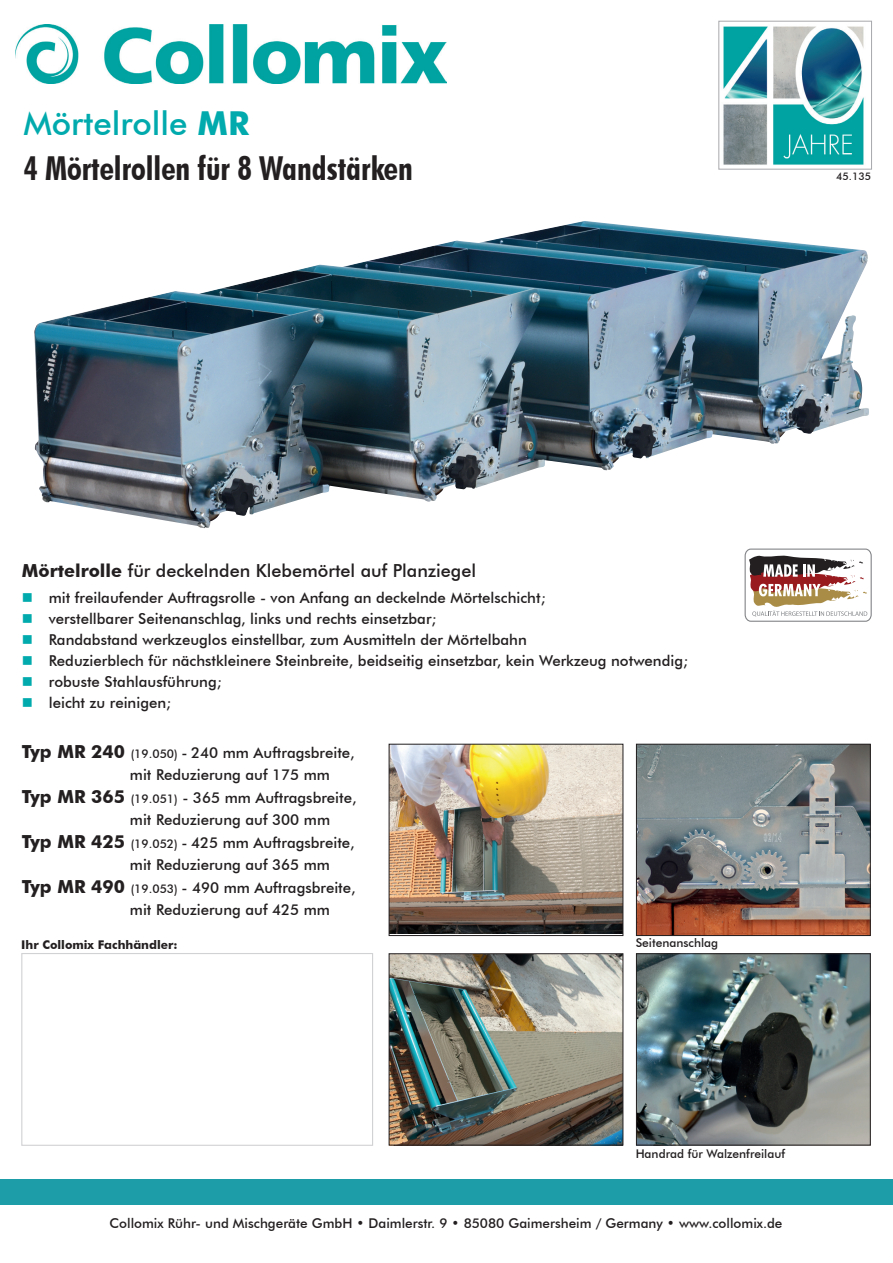
<style>
.page{position:relative;width:893px;height:1263px;background:#fff}
.page>*{position:absolute;margin:0;border:0;box-sizing:border-box;transform-origin:0 0}
.t1{font:700 condensed 33px/45px "Futura BT";color:#231f20}
.t2{font:500 18px "Futura BT";color:#231f20}
.t3{font:500 15px/21px "Futura BT";color:#231f20}
.t4{font:500 13.5px "Futura BT";color:#231f20}
.t5{font:500 12px "Futura BT";color:#231f20}
.t6{font:700 12px "Futura BT";color:#231f20}
.t7{font:500 10.5px "Futura BT";color:#231f20}
.s1{font-weight:500;font-stretch:normal;color:#00aaad}
.s2{font-stretch:normal;color:#00aaad}
.s3{font-weight:700}
.s4{font-weight:700;font-size:18px}
.s5{font-size:12px}
</style>
<div class="page">
<div style="left:0;top:1179px;width:893px;height:25px;background:#1c9da7"></div>
<img style="left:34px;top:221px;width:835px;height:307px">
<img style="left:391px;top:955px;width:230px;height:188px">
<div style="left:389px;top:953px;width:234px;height:192px;border:1px solid #231f20"></div>
<img style="left:391px;top:746px;width:230px;height:188px">
<div style="left:389px;top:744px;width:234px;height:192px;border:1px solid #231f20"></div>
<img style="left:638px;top:746px;width:231px;height:188px">
<div style="left:636px;top:744px;width:235px;height:192px;border:1px solid #231f20"></div>
<img style="left:638px;top:955px;width:231px;height:188px">
<div style="left:636px;top:953px;width:235px;height:192px;border:1px solid #231f20"></div>
<div style="left:21px;top:953px;width:352px;height:193px;border:1px solid #d1d2d4"></div>
<svg style="left:745px;top:549px;width:127px;height:73px"></svg>
<img style="left:723px;top:26px;width:141px;height:139px">
<div style="left:719px;top:21px;width:153px;height:148px;border:1px solid #a8a9ad"></div>
<img style="left:16px;top:24px;width:431px;height:60px">
<h1 class="t1" style="left:23px;top:101px;width:391px"><span class="s1">Mörtelrolle</span> <span class="s2">MR<br></span>4 Mörtelrollen für 8 Wandstärken</h1>
<p class="t7" style="left:836px;top:170px;width:36px">45.135</p>
<p class="t2" style="left:22px;top:560px;width:456px"><span class="s3">Mörtelrolle</span> für deckelnden Klebemörtel auf Planziegel</p>
<p class="t3" style="left:49px;top:587px;width:641px">mit freilaufender Auftragsrolle - von Anfang an deckelnde Mörtelschicht;<br>verstellbarer Seitenanschlag, links und rechts einsetzbar;<br>Randabstand werkzeuglos einstellbar, zum Ausmitteln der Mörtelbahn<br>Reduzierblech für nächstkleinere Steinbreite, beidseitig einsetzbar, kein Werkzeug notwendig; robuste Stahlausführung;<br>leicht zu reinigen;</p>
<p class="t3" style="left:22px;top:742px;width:334px"><span class="s4">Typ MR 240</span> <span class="s5">(19.050)</span> - 240 mm Auftragsbreite,</p>
<p class="t3" style="left:130px;top:764px;width:202px">mit Reduzierung auf 175 mm</p>
<p class="t3" style="left:22px;top:787px;width:336px"><span class="s4">Typ MR 365</span> <span class="s5">(19.051)</span> - 365 mm Auftragsbreite,</p>
<p class="t3" style="left:130px;top:809px;width:202px">mit Reduzierung auf 300 mm</p>
<p class="t3" style="left:22px;top:832px;width:334px"><span class="s4">Typ MR 425</span> <span class="s5">(19.052)</span> - 425 mm Auftragsbreite,</p>
<p class="t3" style="left:130px;top:854px;width:202px">mit Reduzierung auf 365 mm</p>
<p class="t3" style="left:22px;top:877px;width:335px"><span class="s4">Typ MR 490</span> <span class="s5">(19.053)</span> - 490 mm Auftragsbreite,</p>
<p class="t3" style="left:130px;top:899px;width:202px">mit Reduzierung auf 425 mm</p>
<p class="t6" style="left:21px;top:937px;width:158px">Ihr Collomix Fachhändler:</p>
<p class="t5" style="left:636px;top:936px;width:84px">Seitenanschlag</p>
<p class="t5" style="left:636px;top:1146px;width:151px">Handrad für Walzenfreilauf</p>
<p class="t4" style="left:109px;top:1215px;width:674px">Collomix Rühr- und Mischgeräte GmbH • Daimlerstr. 9 • 85080 Gaimersheim / Germany • www.collomix.de</p>
</div>
